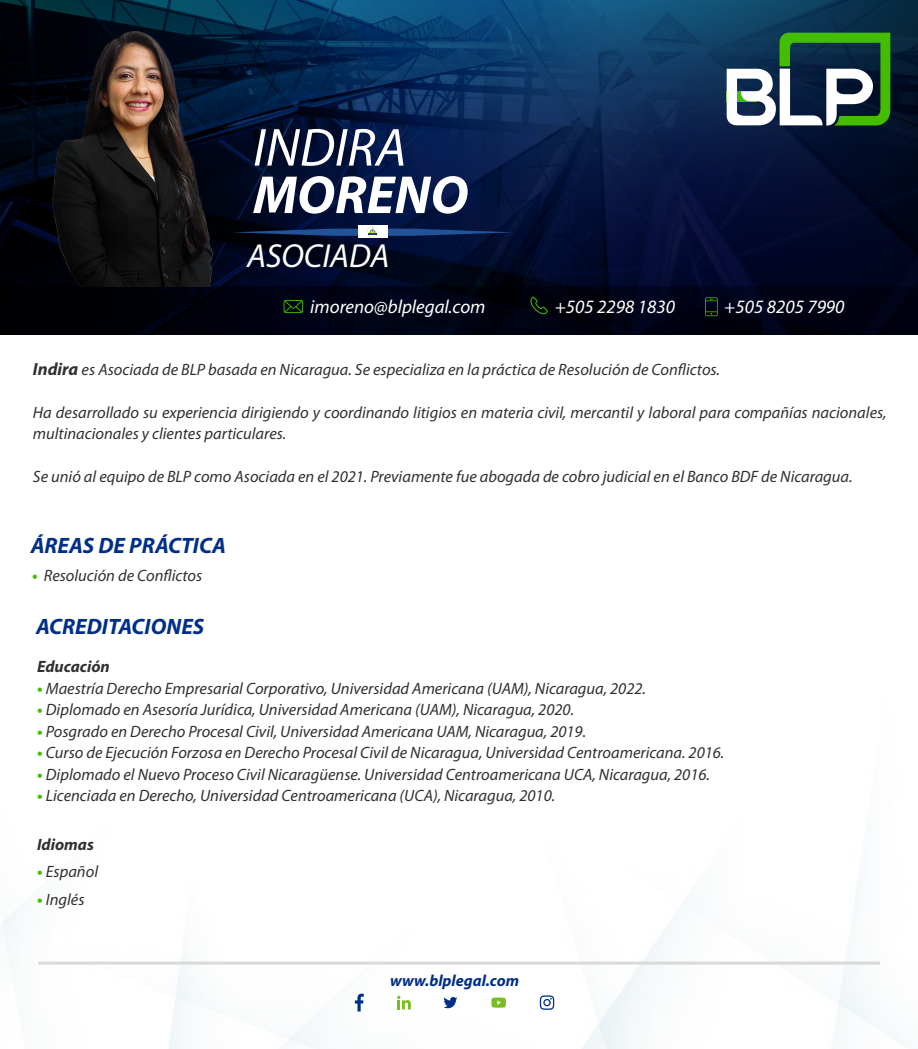
<style>
.page{position:relative;width:918px;height:1049px;background:#fff}
.page>*{position:absolute;margin:0;border:0;box-sizing:border-box;transform-origin:0 0}
.t1{font:italic 54px "Myriad Pro";color:#fff}
.t2{font:italic 700 54px "Myriad Pro";color:#fff}
.t3{font:italic 33.45px "Myriad Pro";color:#fff}
.t4{font:italic 700 22.35px "Myriad Pro";color:#002f87}
.t5{font:italic 18.9px "Myriad Pro";color:#fff}
.t6{font:italic 16.5px/21.5px "Myriad Pro";color:#303030}
.t7{font:italic 700 16.5px "Myriad Pro";color:#303030}
.t8{font:italic 700 16.05px "Myriad Pro";color:#002f87}
.s1{font-weight:700;font-size:17.55px}
.s2{font-weight:700;font-style:normal;color:#44be00}
</style>
<div class="page">
<svg style="left:0;top:0;width:918px;height:243px;background:#07234a"></svg>
<img style="left:0;top:243px;width:918px;height:806px">
<svg style="left:727px;top:33px;width:163px;height:93px"></svg>
<svg style="left:284px;top:300px;width:19px;height:13px"></svg>
<svg style="left:530px;top:297px;width:18px;height:17px"></svg>
<svg style="left:705px;top:297px;width:13px;height:19px"></svg>
<hr style="left:38px;top:962px;width:842px;height:3px;background:#d9d9d9">
<svg style="left:397px;top:996px;width:14px;height:13px"></svg>
<svg style="left:355px;top:994px;width:9px;height:17px"></svg>
<svg style="left:443px;top:997px;width:14px;height:11px"></svg>
<svg style="left:491px;top:997px;width:15px;height:11px"></svg>
<svg style="left:540px;top:995px;width:14px;height:15px"></svg>
<img style="left:14px;top:15px;width:246px;height:272px">
<div style="left:358px;top:225px;width:29px;height:13px;background:#fff"></div>
<svg style="left:232px;top:226px;width:282px;height:12px;background:#243a61"></svg>
<h1 class="t1" style="left:253px;top:118px;width:155px">INDIRA</h1>
<h1 class="t2" style="left:253px;top:165px;width:217px">MORENO</h1>
<h2 class="t3" style="left:247px;top:238px;width:144px">ASOCIADA</h2>
<p class="t5" style="left:310px;top:296px;width:177px">imoreno@blplegal.com</p>
<p class="t5" style="left:555px;top:296px;width:122px">+505 2298 1830</p>
<p class="t5" style="left:724px;top:296px;width:122px">+505 8205 7990</p>
<p class="t6" style="left:33px;top:359px;width:689px"><span class="s1">Indira</span> es Asociada de BLP basada en Nicaragua. Se especializa en la práctica de Resolución de Conflictos.</p>
<p class="t6" style="left:33px;top:402px;width:855px">Ha desarrollado su experiencia dirigiendo y coordinando litigios en materia civil, mercantil y laboral para compañías nacionales, multinacionales y clientes particulares.</p>
<p class="t6" style="left:33px;top:466px;width:821px">Se unió al equipo de BLP como Asociada en el 2021. Previamente fue abogada de cobro judicial en el Banco BDF de Nicaragua.</p>
<h3 class="t4" style="left:31px;top:533px;width:197px">ÁREAS DE PRÁCTICA</h3>
<p class="t6" style="left:32px;top:565px;width:172px"><span class="s2">•</span> Resolución de Conflictos</p>
<h3 class="t4" style="left:36px;top:614px;width:170px">ACREDITACIONES</h3>
<p class="t7" style="left:37px;top:658px;width:74px">Educación</p>
<p class="t6" style="left:37px;top:678px;width:611px"><span class="s2">•</span> Maestría Derecho Empresarial Corporativo, Universidad Americana (UAM), Nicaragua, 2022.</p>
<p class="t6" style="left:37px;top:699px;width:539px"><span class="s2">•</span> Diplomado en Asesoría Jurídica, Universidad Americana (UAM), Nicaragua, 2020.</p>
<p class="t6" style="left:37px;top:721px;width:551px"><span class="s2">•</span> Posgrado en Derecho Procesal Civil, Universidad Americana UAM, Nicaragua, 2019.</p>
<p class="t6" style="left:37px;top:742px;width:689px"><span class="s2">•</span> Curso de Ejecución Forzosa en Derecho Procesal Civil de Nicaragua, Universidad Centroamericana. 2016.</p>
<p class="t6" style="left:37px;top:764px;width:675px"><span class="s2">•</span> Diplomado el Nuevo Proceso Civil Nicaragüense. Universidad Centroamericana UCA, Nicaragua, 2016.</p>
<p class="t6" style="left:37px;top:785px;width:520px"><span class="s2">•</span> Licenciada en Derecho, Universidad Centroamericana (UCA), Nicaragua, 2010.</p>
<p class="t7" style="left:37px;top:835px;width:58px">Idiomas</p>
<p class="t6" style="left:37px;top:861px;width:63px"><span class="s2">•</span> Español</p>
<p class="t6" style="left:37px;top:889px;width:49px"><span class="s2">•</span> Inglés</p>
<p class="t8" style="left:390px;top:972px;width:131px">www.blplegal.com</p>
</div>
